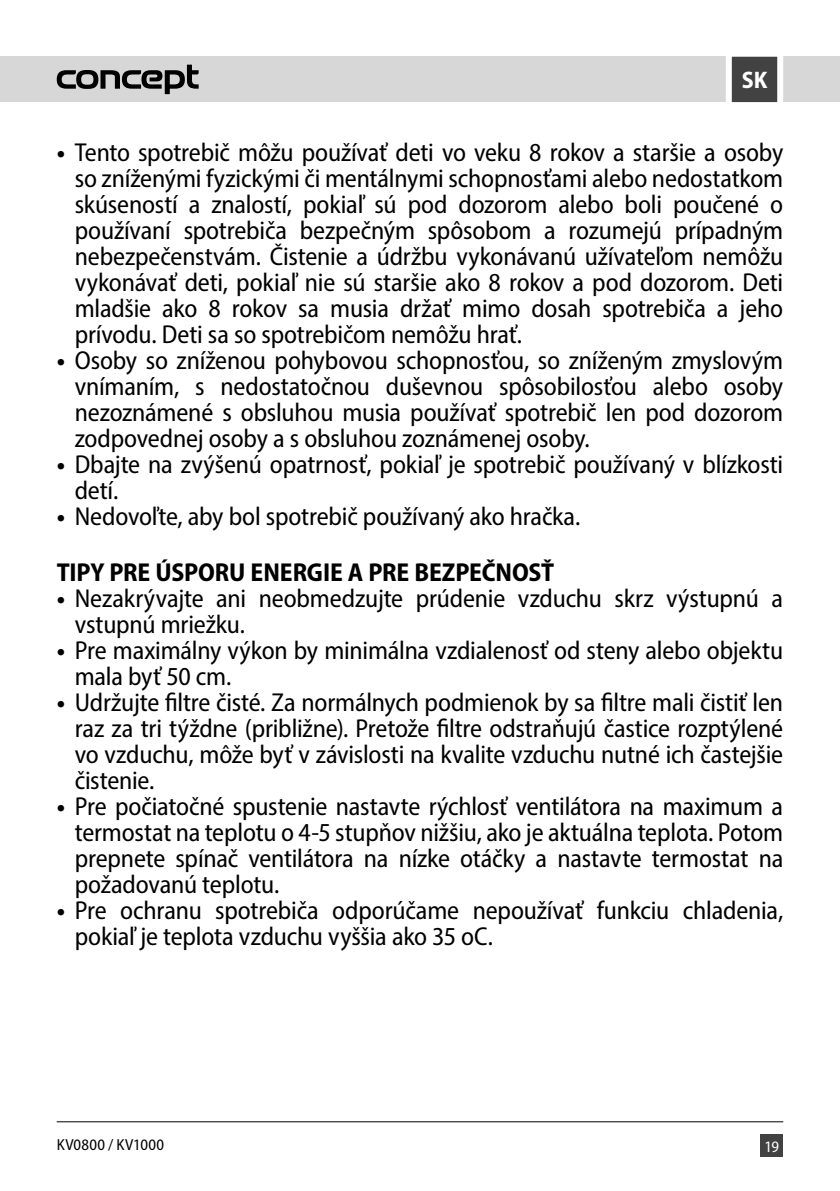
<style>
.page{position:relative;width:840px;height:1191px;background:#fff}
.page>*{position:absolute;margin:0;border:0;box-sizing:border-box;transform-origin:0 0}
.t1{font:semi-condensed 26px/26px "Myriad Pro";letter-spacing:-.01em;color:#000}
.t2{font:700 semi-condensed 24px "Myriad Pro";color:#fff}
.t3{font:semi-condensed 16px "Myriad Pro";letter-spacing:.015em;color:#000}
.t4{font:semi-condensed 16px "Myriad Pro";color:#fff}
.s1{font-weight:700}
</style>
<div class="page">
<div style="left:0;top:57px;width:839px;height:45px;background:#d7d7d7"></div>
<div style="left:760px;top:1134px;width:22px;height:23px;background:#424242"></div>
<svg style="left:57px;top:65px;width:141px;height:29px"></svg>
<svg style="left:722px;top:56px;width:63px;height:47px;background:#787878"></svg>
<hr style="left:57px;top:1121px;width:725px;height:1px;background:#000">
<p class="t2" style="left:741px;top:65px;width:27px">SK</p>
<p class="t1" style="left:75px;top:139px;width:709px;text-align:justify;text-indent:-18px"><span class="s1">•</span> Tento spotrebič môžu používať deti vo veku 8 rokov a staršie a osoby so zníženými fyzickými či mentálnymi schopnosťami alebo nedostatkom skúseností a znalostí, pokiaľ sú pod dozorom alebo boli poučené o používaní spotrebiča bezpečným spôsobom a rozumejú prípadným nebezpečenstvám. Čistenie a údržbu vykonávanú užívateľom nemôžu vykonávať deti, pokiaľ nie sú staršie ako 8 rokov a pod dozorom. Deti mladšie ako 8 rokov sa musia držať mimo dosah spotrebiča a jeho prívodu. Deti sa so spotrebičom nemôžu hrať.</p>
<p class="t1" style="left:75px;top:347px;width:709px;text-align:justify;text-indent:-18px"><span class="s1">•</span> Osoby so zníženou pohybovou schopnosťou, so zníženým zmyslovým vnímaním, s nedostatočnou duševnou spôsobilosťou alebo osoby nezoznámené s obsluhou musia používať spotrebič len pod dozorom zodpovednej osoby a s obsluhou zoznámenej osoby.</p>
<p class="t1" style="left:75px;top:451px;width:709px;text-indent:-18px"><span class="s1">•</span> Dbajte na zvýšenú opatrnosť, pokiaľ je spotrebič používaný v blízkosti detí.</p>
<p class="t1" style="left:57px;top:489px;width:525px;line-height:55.2px"><span class="s1">•</span> Nedovoľte, aby bol spotrebič používaný ako hračka.<br><span class="s1">TIPY PRE ÚSPORU ENERGIE A PRE BEZPEČNOSŤ</span></p>
<p class="t1" style="left:75px;top:584px;width:709px;text-indent:-18px"><span class="s1">•</span> Nezakrývajte ani neobmedzujte prúdenie vzduchu skrz výstupnú a vstupnú mriežku.</p>
<p class="t1" style="left:75px;top:636px;width:709px;text-indent:-18px"><span class="s1">•</span> Pre maximálny výkon by minimálna vzdialenosť od steny alebo objektu mala byť 50 cm.</p>
<p class="t1" style="left:75px;top:688px;width:709px;text-align:justify;text-indent:-18px"><span class="s1">•</span> Udržujte filtre čisté. Za normálnych podmienok by sa filtre mali čistiť len raz za tri týždne (približne). Pretože filtre odstraňujú častice rozptýlené vo vzduchu, môže byť v závislosti na kvalite vzduchu nutné ich častejšie čistenie.</p>
<p class="t1" style="left:75px;top:792px;width:709px;text-align:justify;text-indent:-18px"><span class="s1">•</span> Pre počiatočné spustenie nastavte rýchlosť ventilátora na maximum a termostat na teplotu o 4-5 stupňov nižšiu, ako je aktuálna teplota. Potom prepnete spínač ventilátora na nízke otáčky a nastavte termostat na požadovanú teplotu.</p>
<p class="t1" style="left:75px;top:896px;width:709px;text-indent:-18px"><span class="s1">•</span> Pre ochranu spotrebiča odporúčame nepoužívať funkciu chladenia, pokiaľ je teplota vzduchu vyššia ako 35 oC.</p>
<p class="t3" style="left:57px;top:1135px;width:109px">KV0800 / KV1000</p>
<p class="t3" style="left:57px;top:1135px;width:49px">RK 06X</p>
<p class="t3" style="left:73px;top:1135px;width:24px">411</p>
<p class="t4" style="left:764px;top:1136px;width:16px">19</p>
</div>
